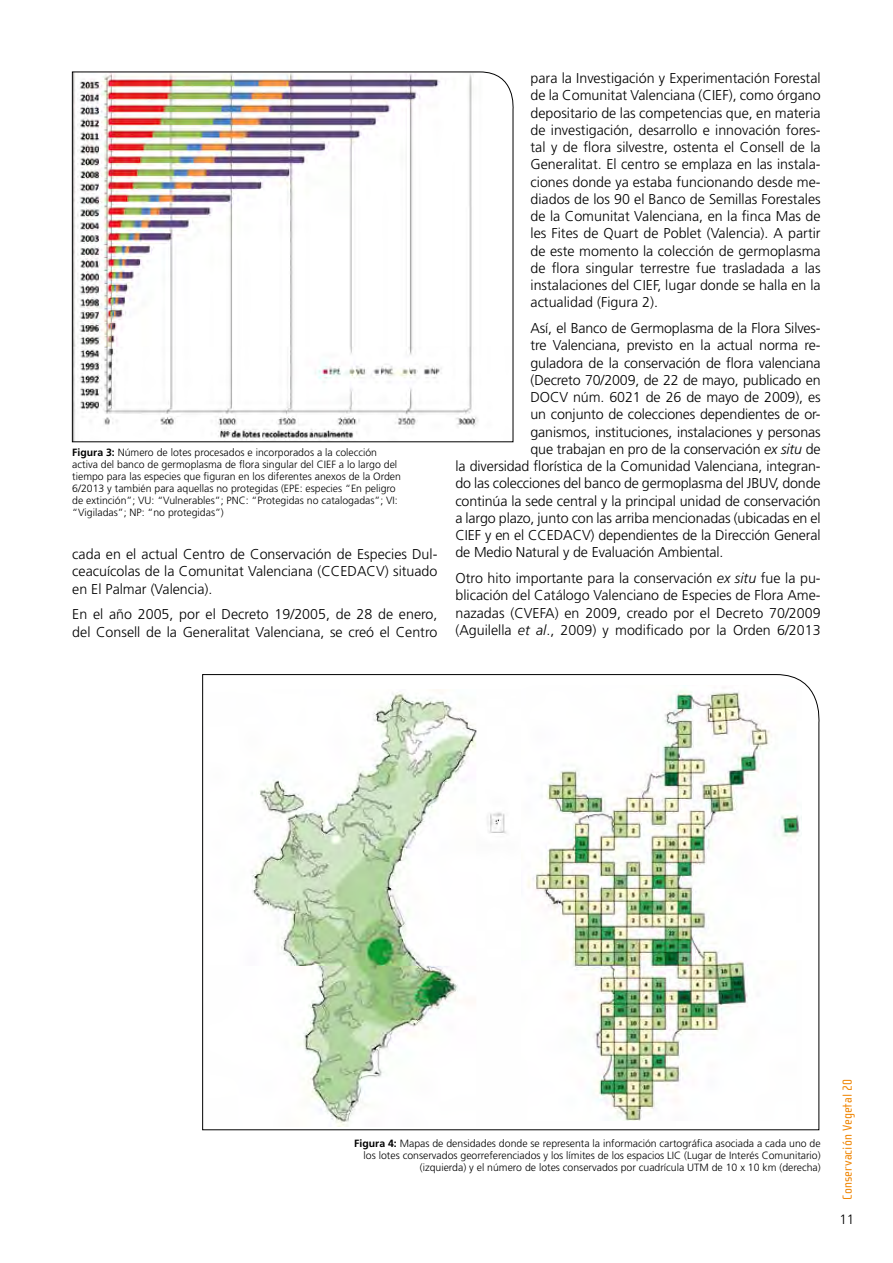
<style>
.page{position:relative;width:893px;height:1263px;background:#fff}
.page>*{position:absolute;margin:0;border:0;box-sizing:border-box;transform-origin:0 0}
.t1{font:300 14.25px/17.2px "Frutiger";letter-spacing:-.01em;color:#000}
.t2{font:13.5px "Cholla Sans";letter-spacing:.01em;color:#ef8400}
.t3{font:300 13.5px "Frutiger";color:#000}
.t4{font:300 10.5px/12px "Frutiger";color:#000}
.s1{font-weight:700}
.s2{font-style:italic}
</style>
<div class="page">
<svg style="left:71px;top:71px;width:443px;height:372px"></svg>
<svg style="left:202px;top:674px;width:618px;height:456px"></svg>
<img style="left:522px;top:685px;width:279px;height:435px">
<p class="t4" style="left:72px;top:446px;width:330px"><span class="s1">Figura 3:</span> Número de lotes procesados e incorporados a la colección activa del banco de germoplasma de flora singular del CIEF a lo largo del tiempo para las especies que figuran en los diferentes anexos de la Orden 6/2013 y también para aquellas no protegidas (EPE: especies “En peligro de extinción”; VU : “Vulnerables”; PNC : “Protegidas no catalogadas”; VI: “Vigiladas”; NP: “no protegidas”)</p>
<p class="t1" style="left:72px;top:546px;width:367px">cada en el actual Centro de Conservación de Especies Dul&shy;ceacuícolas de la Comunitat Valenciana (CCEDAC</p>
<p class="t1" style="left:376px;top:563px;width:63px">V) situado</p>
<p class="t1" style="left:72px;top:576px;width:367px;line-height:25.8px">en El Palmar (Valencia).<br>En el año 2005, por el Decreto 19/2005, de 28 de enero,</p>
<p class="t1" style="left:72px;top:623px;width:367px">del Consell de la Generalitat Valenciana, se creó el Centro</p>
<p class="t1" style="left:530px;top:70px;width:292px;text-align:justify">para la Investigación y Experimentación Forestal de la Comunitat Valenciana (CIEF), como órgano depositario de las competencias que, en materia de investigación, desarrollo e innovación fores&shy;tal y de flora silvestre, ostenta el C onsell de la Generalitat. El centro se emplaza en las instala&shy;ciones donde ya estaba funcionando desde me&shy;diados de los 90 el Banco de Semillas Forestales de la Comunitat Valenciana, en la finca Mas de les Fites de Quart de Poblet (Valencia). A partir de este momento la colección de germoplasma de flora singular terrestre fue trasladada a las instalaciones del CIEF, lugar donde se halla en la actualidad (Figura 2).</p>
<p class="t1" style="left:530px;top:320px;width:292px;text-align:justify">Así, el Banco de Germoplasma de la Flora Silves&shy;tre Valenciana, previsto en la actual norma re&shy;guladora de la conservación de flora valenciana (Decreto 70/2009, de 22 de mayo, publicado en DOC</p>
<p class="t1" style="left:559px;top:389px;width:263px">V núm. 6021 de 26 de mayo de 2009), es</p>
<p class="t1" style="left:530px;top:406px;width:292px">un conjunto de colecciones dependientes de or-</p>
<p class="t1" style="left:530px;top:423px;width:292px">ganismos, instituciones, instalaciones y personas</p>
<p class="t1" style="left:530px;top:441px;width:292px">que trabajan en pro de la conservación <span class="s2">ex situ</span> de</p>
<p class="t1" style="left:455px;top:458px;width:367px">la diversidad florística de la Comunidad Valenciana, integran-</p>
<p class="t1" style="left:455px;top:475px;width:367px">do las colecciones del banco de germoplasma del JBUV, donde</p>
<p class="t1" style="left:455px;top:492px;width:367px">continúa la sede central y la principal unidad de conservación</p>
<p class="t1" style="left:455px;top:510px;width:367px">a largo plazo, junto con las arriba mencionadas (ubicadas en el</p>
<p class="t1" style="left:455px;top:527px;width:83px">CIEF y en el CCEDAC</p>
<p class="t1" style="left:455px;top:527px;width:367px;text-indent:127px">V) dependientes de la Dirección General de Medio Natural y de Evaluación Ambiental.</p>
<p class="t1" style="left:455px;top:570px;width:367px;text-align:justify">Otro hito importante para la conservación <span class="s2">ex situ</span> fue la pu&shy;blicación del Catálogo Valenciano de Especies de Flora Ame&shy;nazadas (CVEFA) en 2009, creado por el Decreto 70/2009 (Aguilella <span class="s2">et al</span>., 2009) y modificado por la Orden 6/2013</p>
<p class="t4" style="left:354px;top:1138px;width:468px;text-align:right"><span class="s1">Figura 4:</span> Mapas de densidades donde se representa la información cartográfica asociada a cada uno de los lotes conservados georreferenciados y los límites de los espacios LIC (Lugar de Interés C omunitario) (izquierda) y el número de lotes conservados por cuadrícula UTM de 10 x 10 km (derecha)</p>
<p class="t2" style="left:840px;top:1200px;width:123px;rotate:-90deg">Conservación Vegetal 20</p>
<p class="t3" style="left:839px;top:1212px;width:17px">11</p>
</div>
